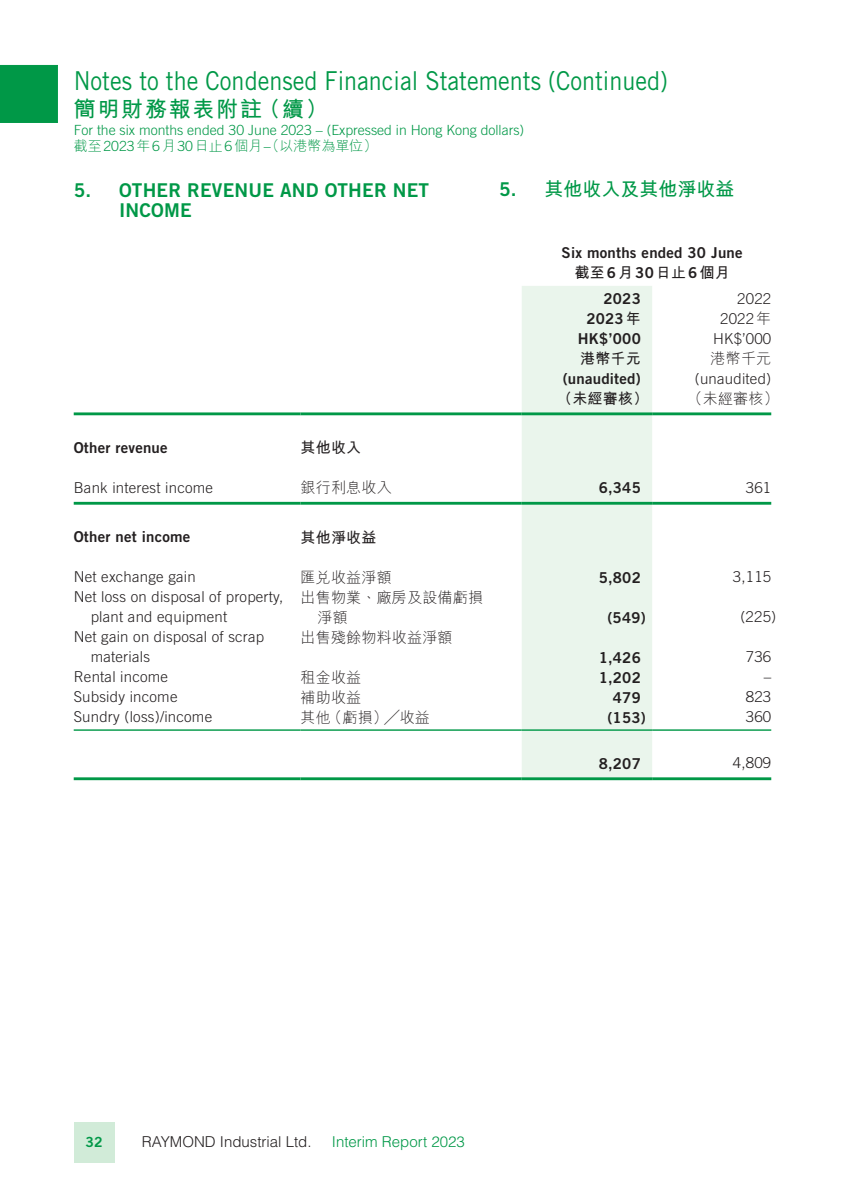
<style>
.page{position:relative;width:845px;height:1191px;background:#fff}
.page>*{position:absolute;margin:0;border:0;box-sizing:border-box;transform-origin:0 0}
.t1{font:26px "Trade Gothic LT Std";color:#009847;scale:.9 1}
.t2{font:700 22px "M Hei HK";letter-spacing:.08em;color:#009847}
._01_E_Heading_1{font:19px/20px "Trade Gothic LT Std Bd 2";letter-spacing:.01em;color:#009847}
._01_C_Heading_1{font:700 19px "M Hei HK";color:#009847}
._50_Table_Body{font:300 15px/20px "Trade Gothic LT Std";letter-spacing:.015em;color:#231f20}
._50_Table_Body-2{font:15px "Trade Gothic LT Std Bd 2";letter-spacing:.015em;color:#231f20}
._50_Table_Body-3{font:300 15px/20px "M Hei HK";letter-spacing:.015em;color:#231f20}
._50_Table_Body-4{font:700 15px "M Hei HK";letter-spacing:.015em;color:#231f20}
.t3{font:300 15px "Helvetica LT Std";color:#231f20}
.t4{font:300 15px "Helvetica LT Std";color:#009847}
.t5{font:300 14px "Trade Gothic LT Std";color:#009847}
.t6{font:300 14px "M Hei HK";color:#009847}
.t7{font:14px "Trade Gothic LT Std Bd 2";color:#009847}
.s1{font-family:"Trade Gothic LT Std"}
.s2{font-family:"Trade Gothic LT Std Bd 2";font-weight:400}
.s3{font-family:"M Hei HK";font-weight:700}
.s4{font-family:"M Hei HK"}
</style>
<div class="page">
<div style="left:74px;top:1121px;width:41px;height:41px;background:#d1ebd8"></div>
<div style="left:0;top:65px;width:58px;height:58px;background:#009847"></div>
<div style="left:522px;top:286px;width:130px;height:491px;background:#eaf5ec"></div>
<hr style="left:74px;top:412px;width:226px;height:3px;background:#009847">
<hr style="left:300px;top:412px;width:222px;height:3px;background:#009847">
<hr style="left:522px;top:412px;width:130px;height:3px;background:#009847">
<hr style="left:652px;top:412px;width:119px;height:3px;background:#009847">
<hr style="left:74px;top:502px;width:226px;height:3px;background:#009847">
<hr style="left:300px;top:502px;width:222px;height:3px;background:#009847">
<hr style="left:522px;top:502px;width:130px;height:3px;background:#009847">
<hr style="left:652px;top:502px;width:119px;height:3px;background:#009847">
<hr style="left:74px;top:729px;width:226px;height:2px;background:#009847">
<hr style="left:300px;top:729px;width:222px;height:2px;background:#009847">
<hr style="left:522px;top:729px;width:130px;height:2px;background:#009847">
<hr style="left:652px;top:729px;width:119px;height:2px;background:#009847">
<hr style="left:74px;top:777px;width:226px;height:3px;background:#009847">
<hr style="left:300px;top:777px;width:222px;height:3px;background:#009847">
<hr style="left:522px;top:777px;width:130px;height:3px;background:#009847">
<hr style="left:652px;top:777px;width:119px;height:3px;background:#009847">
<h1 class="t1" style="left:74px;top:65px;width:662px">Notes to the Condensed Financial Statements (Continued)</h1>
<h2 class="t2" style="left:74px;top:93px;width:256px">簡明財務報表附註（續）</h2>
<p class="t5" style="left:74px;top:121px;width:452px">For the six months ended 30 June 2023 – (Expressed in Hong Kong dollars)</p>
<p class="t6" style="left:74px;top:138px;width:305px">截至<span class="s1">2023</span>年<span class="s1">6</span>月<span class="s1">30</span>日止<span class="s1">6</span>個月<span class="s1">–</span>（以港幣為單位）</p>
<p class="_01_E_Heading_1" style="left:119px;top:180px;width:311px;text-indent:-45px">5. OTHER REVENUE AND OTHER NET<br>INCOME</p>
<p class="_50_Table_Body-2" style="left:561px;top:243px;width:182px">Six months ended 30 June</p>
<p class="_50_Table_Body-4" style="left:574px;top:261px;width:157px">截至<span class="s2">6</span>月<span class="s2">30</span>日止<span class="s2">6</span>個月</p>
<p class="_50_Table_Body-2" style="left:603px;top:289px;width:39px">2023</p>
<p class="_50_Table_Body" style="left:737px;top:288px;width:36px">2022</p>
<p class="_50_Table_Body-2" style="left:586px;top:309px;width:56px">2023<span class="s3">年</span></p>
<p class="_50_Table_Body" style="left:720px;top:308px;width:53px">2022<span class="s4">年</span></p>
<p class="_50_Table_Body-2" style="left:578px;top:329px;width:65px">HK$’000</p>
<p class="_50_Table_Body" style="left:713px;top:328px;width:60px">HK$’000</p>
<p class="_50_Table_Body-4" style="left:580px;top:347px;width:62px">港幣千元</p>
<p class="_50_Table_Body-3" style="left:710px;top:348px;width:62px">港幣千元</p>
<p class="_50_Table_Body-2" style="left:563px;top:369px;width:80px">(unaudited)</p>
<p class="_50_Table_Body" style="left:695px;top:368px;width:78px">(unaudited)</p>
<p class="_50_Table_Body-4" style="left:557px;top:387px;width:93px">（未經審核）</p>
<p class="_50_Table_Body-3" style="left:687px;top:388px;width:93px">（未經審核）</p>
<p class="_50_Table_Body-2" style="left:74px;top:438px;width:95px">Other revenue</p>
<p class="_50_Table_Body-4" style="left:300px;top:437px;width:62px">其他收入</p>
<p class="_50_Table_Body" style="left:74px;top:477px;width:141px">Bank interest income</p>
<p class="_50_Table_Body-3" style="left:300px;top:478px;width:93px">銀行利息收入</p>
<p class="_50_Table_Body-2" style="left:598px;top:479px;width:44px">6,345</p>
<p class="_50_Table_Body" style="left:746px;top:477px;width:27px">361</p>
<p class="_50_Table_Body-2" style="left:74px;top:527px;width:118px">Other net income</p>
<p class="_50_Table_Body-4" style="left:300px;top:526px;width:77px">其他淨收益</p>
<p class="_50_Table_Body" style="left:74px;top:566px;width:123px">Net exchange gain</p>
<p class="_50_Table_Body-3" style="left:300px;top:567px;width:93px">匯兌收益淨額</p>
<p class="_50_Table_Body-2" style="left:598px;top:568px;width:44px">5,802</p>
<p class="_50_Table_Body" style="left:733px;top:566px;width:40px">3,115</p>
<p class="_50_Table_Body" style="left:91px;top:586px;width:194px;text-indent:-17px">Net loss on disposal of property, plant and equipment</p>
<p class="_50_Table_Body-3" style="left:317px;top:587px;width:167px;text-indent:-17px">出售物業、廠房及設備虧損淨額</p>
<p class="_01_C_Heading_1" style="left:499px;top:176px;width:237px"><span class="s2">5.</span> 其他收入及其他淨收益</p>
<p class="_50_Table_Body-2" style="left:607px;top:608px;width:40px">(549)</p>
<p class="_50_Table_Body" style="left:740px;top:606px;width:37px">(225)</p>
<p class="_50_Table_Body" style="left:91px;top:626px;width:175px;text-indent:-17px">Net gain on disposal of scrap materials</p>
<p class="_50_Table_Body-3" style="left:300px;top:627px;width:154px">出售殘餘物料收益淨額</p>
<p class="_50_Table_Body-2" style="left:598px;top:648px;width:44px">1,426</p>
<p class="_50_Table_Body" style="left:746px;top:646px;width:27px">736</p>
<p class="_50_Table_Body" style="left:74px;top:666px;width:96px">Rental income</p>
<p class="_50_Table_Body-3" style="left:300px;top:667px;width:62px">租金收益</p>
<p class="_50_Table_Body-2" style="left:598px;top:668px;width:44px">1,202</p>
<p class="_50_Table_Body" style="left:764px;top:666px;width:9px">–</p>
<p class="_50_Table_Body" style="left:74px;top:686px;width:105px">Subsidy income</p>
<p class="_50_Table_Body-3" style="left:300px;top:687px;width:62px">補助收益</p>
<p class="_50_Table_Body-2" style="left:613px;top:688px;width:29px">479</p>
<p class="_50_Table_Body" style="left:746px;top:686px;width:27px">823</p>
<p class="_50_Table_Body" style="left:74px;top:706px;width:140px">Sundry (loss)/income</p>
<p class="_50_Table_Body-3" style="left:300px;top:707px;width:131px">其他（虧損）╱收益</p>
<p class="_50_Table_Body-2" style="left:607px;top:708px;width:40px">(153)</p>
<p class="_50_Table_Body" style="left:746px;top:706px;width:27px">360</p>
<p class="_50_Table_Body-2" style="left:598px;top:754px;width:44px">8,207</p>
<p class="_50_Table_Body" style="left:733px;top:752px;width:40px">4,809</p>
<p class="t7" style="left:86px;top:1133px;width:19px">32</p>
<p class="t3" style="left:142px;top:1132px;width:171px">RAYMOND Industrial Ltd.</p>
<p class="t4" style="left:332px;top:1132px;width:134px">Interim Report 2023</p>
</div>
